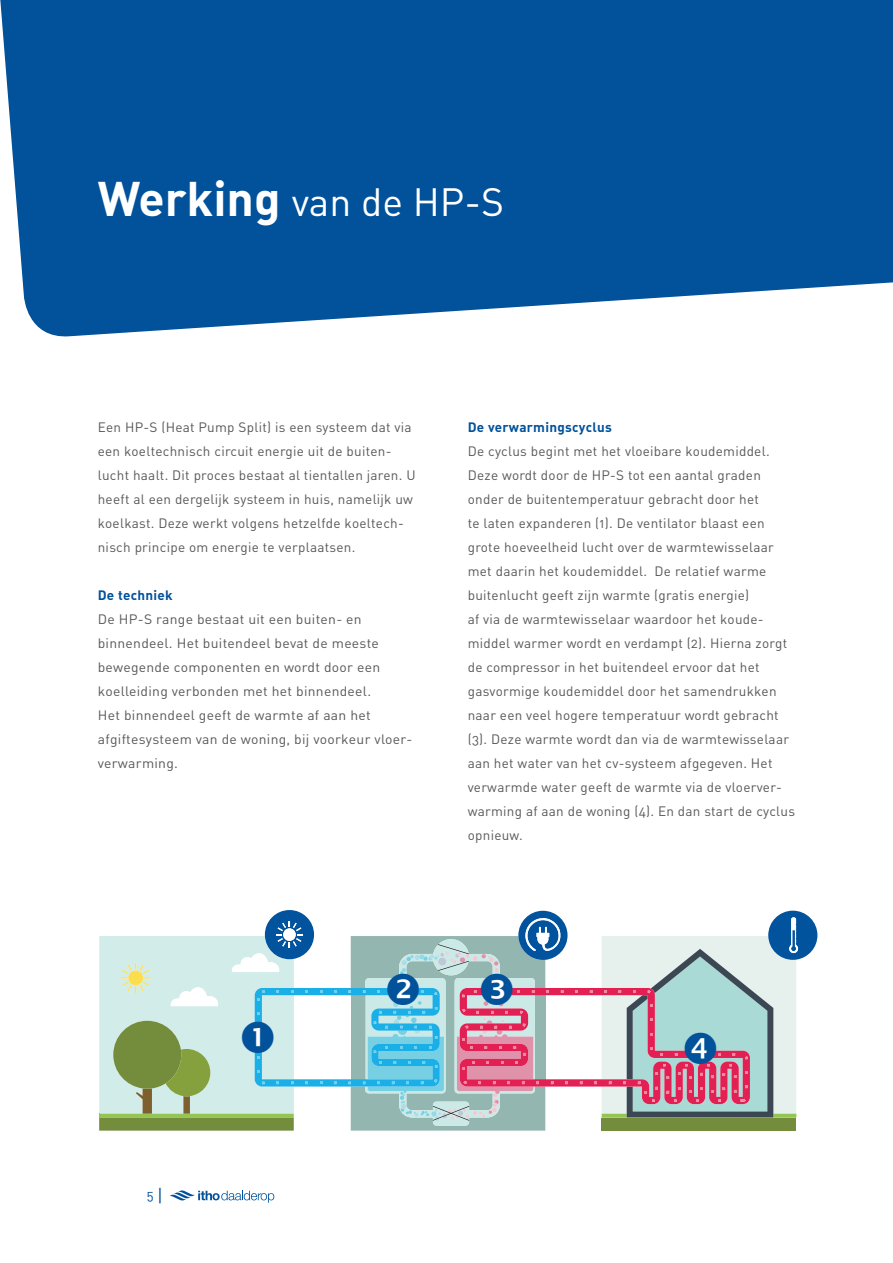
<style>
.page{position:relative;width:893px;height:1263px;background:#fff}
.page>*{position:absolute;margin:0;border:0;box-sizing:border-box;transform-origin:0 0}
.t1{font:39px "DIN Regular Alternate";color:#fff}
.t2{font:13.5px/24px "DIN Regular Alternate";letter-spacing:.02em;color:#57585a}
.t3{font:13.5px "DIN Bold Alternate";letter-spacing:.02em;color:#01519b}
.t4{font:13.5px "DIN Regular Alternate";color:#01519b}
.s1{font-family:"DIN Bold Alternate";font-size:48px}
.s2{font-size:18px}
</style>
<div class="page">
<svg style="left:0;top:0;width:893px;height:337px;background:#1860a4"></svg>
<svg style="left:169px;top:1190px;width:105px;height:13px"></svg>
<svg style="left:99px;top:910px;width:718px;height:220px"></svg>
<h1 class="t1" style="left:98px;top:178px;width:408px"><span class="s1">Werking</span> van de HP-S</h1>
<p class="t2" style="left:98px;top:415px;width:319px">Een HP-S (Heat Pump Split) is een systeem dat via een koeltechnisch circuit energie uit de buiten&shy;lucht haalt. Dit proces bestaat al tientallen jaren. U heeft al een dergelijk systeem in huis, namelijk uw koelkast. Deze werkt volgens hetzelfde koeltech&shy;nisch principe om energie te verplaatsen.</p>
<p class="t3" style="left:98px;top:586px;width:76px">De techniek</p>
<p class="t2" style="left:98px;top:607px;width:316px">De HP-S range bestaat uit een buiten- en binnendeel. Het buitendeel bevat de meeste bewegende componenten en wordt door een koelleiding verbonden met het binnendeel.<br>Het binnendeel geeft de warmte af aan het afgiftesysteem van de woning, bij voorkeur vloer&shy;verwarming.</p>
<p class="t3" style="left:468px;top:418px;width:146px">De verwarmingscyclus</p>
<p class="t2" style="left:468px;top:439px;width:329px">De cyclus begint met het vloeibare koudemiddel.<br>Deze wordt door de HP-S tot een aantal graden onder de buitentemperatuur gebracht door het<br>te laten expanderen (1). De ventilator blaast een grote hoeveelheid lucht over de warmtewisselaar met daarin het koudemiddel. De relatief warme buitenlucht geeft zijn warmte (gratis energie)<br>af via de warmtewisselaar waardoor het koude&shy;middel warmer wordt en verdampt (2). Hierna zorgt de compressor in het buitendeel ervoor dat het gasvormige koudemiddel door het samendrukken naar een veel hogere temperatuur wordt gebracht (3). Deze warmte wordt dan via de warmtewisselaar aan het water van het cv-systeem afgegeven. Het verwarmde water geeft de warmte via de vloerver&shy;warming af aan de woning (4). En dan start de cyclus opnieuw.</p>
<p class="t4" style="left:147px;top:1187px;width:18px">5 <span class="s2">|</span></p>
</div>
